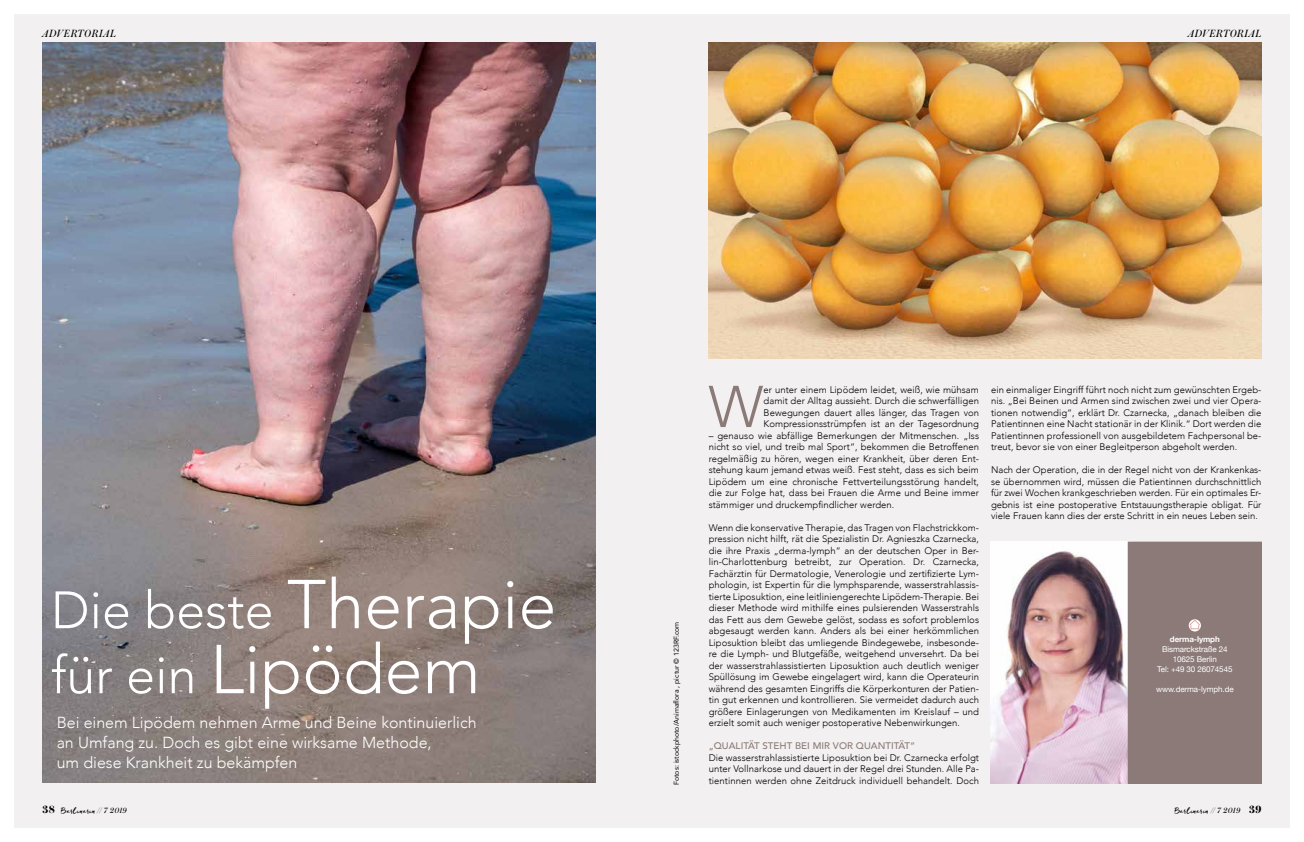
<style>
.page{position:relative;width:1304px;height:842px;background:#fff}
.page>*{position:absolute;margin:0;border:0;box-sizing:border-box;transform-origin:0 0}
.t1{font:300 68.3px "Avenir";color:#fff}
.t2{font:300 58.2px "Avenir";color:#8b7a78}
.t3{font:300 52px "Avenir";color:#fff}
.t4{font:300 16px/20px "Avenir";color:#fff}
.t5{font:italic 11px "Austin";letter-spacing:.055em;color:#000}
.t6{font:300 9.5px/11.5px "Avenir";letter-spacing:.005em;color:#000;text-align:justify}
.t7{font:500 9.5px "Avenir";letter-spacing:.005em;color:#8b7a78}
.t8{font:8px/10px "Helvetica Neue";letter-spacing:-.01em;color:#fff;text-align:center}
.t9{font:8px "Freeland";letter-spacing:.04em;color:#000}
.t10{font:700 8px "Helvetica Neue";letter-spacing:-.01em;color:#fff}
.t11{font:7px "Avenir";color:#000}
.s1{font-size:68.3px}
.s2{font-size:52px}
.s3{font-family:"Austin";font-weight:700;font-size:11px}
.s4{font-family:"Austin";font-style:italic}
</style>
<div class="page">
<div style="left:14px;top:14px;width:1276px;height:814px;background:#f2f0f0"></div>
<img style="left:43px;top:43px;width:552px;height:739px">
<img style="left:991px;top:542px;width:137px;height:241px">
<div style="left:1128px;top:542px;width:133px;height:241px;background:#8b7a78"></div>
<div style="left:1128px;top:542px;width:134px;height:242px;border:1px solid #8b7a78"></div>
<svg style="left:1189px;top:619px;width:12px;height:12px"></svg>
<div style="left:1191px;top:624px;width:8px;height:5px;border:1px solid #dbaaa8"></div>
<svg style="left:1189px;top:620px;width:11px;height:6px"></svg>
<img style="left:709px;top:43px;width:552px;height:316px">
<p class="t5" style="left:43px;top:26px;width:75px">ADVERTORIAL</p>
<p class="t5" style="left:1188px;top:26px;width:75px">ADVERTORIAL</p>
<h3 class="t3" style="left:51px;top:579px;width:507px">Die beste <span class="s1">Therapie</span></h3>
<h1 class="t1" style="left:51px;top:629px;width:431px"><span class="s2">für ein</span> Lipödem</h1>
<h3 class="t4" style="left:57px;top:713px;width:422px">Bei einem Lipödem nehmen Arme und Beine kontinuierlich an Umfang zu. Doch es gibt eine wirksame Methode,<br>um diese Krankheit zu bekämpfen</h3>
<p class="t11" style="left:671px;top:785px;width:165px;rotate:-90deg">Fotos: istockphoto/Animaflora , pictur © 123RF.com</p>
<h2 class="t2" style="left:708px;top:373px;width:56px">W</h2>
<p class="t6" style="left:764px;top:383px;width:217px">er unter einem Lipödem leidet, weiß, wie mühsam damit der Alltag aussieht. Durch die schwerfälligen Bewegungen dauert alles länger, das Tragen von Kompressionsstrümpfen ist an der Tagesordnung</p>
<p class="t6" style="left:709px;top:430px;width:272px">– genauso wie abfällige Bemerkungen der Mitmenschen. „Iss nicht so viel, und treib mal Sport“, bekommen die Betroffenen regelmäßig zu hören, wegen einer Krankheit, über deren Ent&shy;stehung kaum jemand etwas weiß. Fest steht, dass es sich beim Lipödem um eine chronische Fettverteilungsstörung handelt, die zur Folge hat, dass bei Frauen die Arme und Beine immer stämmiger und druckempfindlicher werden.</p>
<p class="t6" style="left:709px;top:522px;width:272px">Wenn die konservative Therapie, das Tragen von Flachstrickkom&shy;pression nicht hilft, rät die Spezialistin Dr. Agnieszka Czarnecka, die ihre Praxis „derma-lymph“ an der deutschen Oper in Ber&shy;lin-Charlottenburg betreibt, zur Operation. Dr. Czarnecka, Fachärztin für Dermatologie, Venerologie und zertifizierte Lym&shy;phologin, ist Expertin für die lymphsparende, wasserstrahlassis&shy;tierte Liposuktion, eine leitliniengerechte Lipödem-Therapie. Bei dieser Methode wird mithilfe eines pulsierenden Wasserstrahls das Fett aus dem Gewebe gelöst, sodass es sofort problemlos abgesaugt werden kann. Anders als bei einer herkömmlichen Liposuktion bleibt das umliegende Bindegewebe, insbesonde&shy;re die Lymph- und Blutgefäße, weitgehend unversehrt. Da bei der wasserstrahlassistierten Liposuktion auch deutlich weniger Spüllösung im Gewebe eingelagert wird, kann die Operateurin während des gesamten Eingriffs die Körperkonturen der Patien&shy;tin gut erkennen und kontrollieren. Sie vermeidet dadurch auch größere Einlagerungen von Medikamenten im Kreislauf – und erzielt somit auch weniger postoperative Nebenwirkungen.</p>
<p class="t7" style="left:709px;top:737px;width:208px">„QUALITÄT STEHT BEI MIR VOR QUANTITÄT“</p>
<p class="t6" style="left:709px;top:751px;width:272px">Die wasserstrahlassistierte Liposuktion bei Dr. Czarnecka erfolgt unter Vollnarkose und dauert in der Regel drei Stunden. Alle Pa&shy;tientinnen werden ohne Zeitdruck individuell behandelt. Doch</p>
<p class="t6" style="left:991px;top:383px;width:272px">ein einmaliger Eingriff führt noch nicht zum gewünschten Ergeb&shy;nis. „Bei Beinen und Armen sind zwischen zwei und vier Opera&shy;tionen notwendig“, erklärt Dr. Czarnecka, „danach bleiben die Patientinnen eine Nacht stationär in der Klinik.“ Dort werden die Patientinnen professionell von ausgebildetem Fachpersonal be&shy;treut, bevor sie von einer Begleitperson abgeholt werden.</p>
<p class="t6" style="left:991px;top:464px;width:272px">Nach der Operation, die in der Regel nicht von der Krankenkas&shy;se übernommen wird, müssen die Patientinnen durchschnittlich für zwei Wochen krankgeschrieben werden. Für ein optimales Er&shy;gebnis ist eine postoperative Entstauungstherapie obligat. Für viele Frauen kann dies der erste Schritt in ein neues Leben sein.</p>
<p class="t10" style="left:1170px;top:632px;width:51px">derma-lymph</p>
<p class="t8" style="left:1157px;top:644px;width:77px">Bismarckstraße 24<br>10625 Berlin<br>Tel: +49 30 26074545</p>
<p class="t8" style="left:1156px;top:684px;width:79px">www.derma-lymph.de</p>
<p class="t9" style="left:43px;top:806px;width:86px"><span class="s3">38</span> Berlinerin <span class="s4">// 7 2019</span></p>
<p class="t9" style="left:1175px;top:806px;width:88px">Berlinerin <span class="s4">// 7 2019</span> <span class="s3">39</span></p>
</div>
